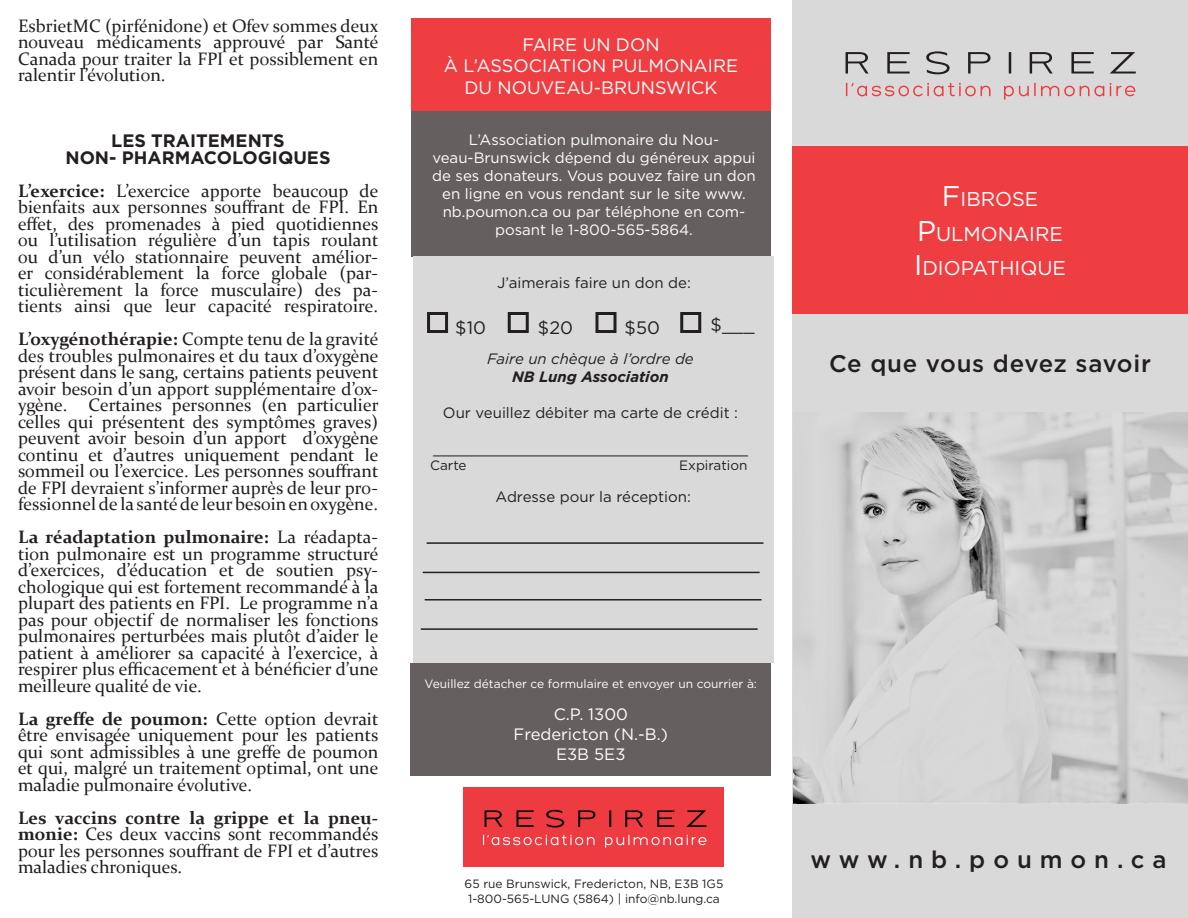
<style>
.page{position:relative;width:1188px;height:918px;background:#fff}
.page>*{position:absolute;margin:0;border:0;box-sizing:border-box;transform-origin:0 0}
.t1{font:500 24px "Gotham";letter-spacing:.03em;color:#231f20}
.t2{font:500 24px "Gotham";letter-spacing:.33em;color:#231f20}
.t3{font:19.95px "Gotham";color:#fff}
.t4{font:18px/16.5px "Constantia";color:#231f20;text-align:justify}
.t5{font:18px "Gotham";color:#fff}
.t6{font:700 18px "Gotham";color:#231f20}
.t7{font:18px "Gotham";color:#231f20}
.t8{font:16.5px "Gotham";color:#fff}
.t9{font:15px/18px "Gotham";color:#fff;text-align:center}
.t10{font:15px "Gotham";color:#231f20}
.t11{font:italic 15px "Gotham";color:#231f20}
.t12{font:italic 700 15px "Gotham";color:#231f20}
.t13{font:13.5px "Gotham";color:#231f20}
.t14{font:12px "Gotham";color:#231f20}
.t15{font:12px "Gotham";color:#fff}
.s1{font-weight:700}
.s2{font-size:28.5px}
</style>
<div class="page">
<div style="left:411px;top:663px;width:360px;height:112px;background:#655f60"></div>
<div style="left:793px;top:0;width:395px;height:918px;background:#d9d9d9"></div>
<div style="left:793px;top:146px;width:395px;height:168px;background:#ef3e42"></div>
<svg style="left:846px;top:83px;width:144px;height:14px"></svg>
<svg style="left:1004px;top:83px;width:100px;height:17px"></svg>
<svg style="left:1110px;top:83px;width:25px;height:14px"></svg>
<svg style="left:846px;top:51px;width:290px;height:23px"></svg>
<div style="left:411px;top:19px;width:360px;height:98px;background:#ef3e42"></div>
<div style="left:411px;top:111px;width:360px;height:146px;background:#655f60"></div>
<div style="left:413px;top:257px;width:361px;height:406px;background:#d9d9d9"></div>
<div style="left:596px;top:312px;width:20px;height:21px;border:3px solid #231f20"></div>
<div style="left:680px;top:312px;width:21px;height:21px;border:3px solid #231f20"></div>
<div style="left:508px;top:312px;width:21px;height:21px;border:3px solid #231f20"></div>
<div style="left:427px;top:312px;width:21px;height:21px;border:3px solid #231f20"></div>
<hr style="left:427px;top:542px;width:337px;height:2px;background:#231f20">
<hr style="left:423px;top:572px;width:337px;height:1px;background:#231f20">
<hr style="left:425px;top:599px;width:337px;height:2px;background:#231f20">
<hr style="left:421px;top:628px;width:337px;height:2px;background:#231f20">
<div style="left:464px;top:787px;width:260px;height:80px;background:#ee3a41"></div>
<svg style="left:483px;top:835px;width:112px;height:10px"></svg>
<svg style="left:605px;top:835px;width:102px;height:13px"></svg>
<svg style="left:485px;top:810px;width:222px;height:18px"></svg>
<img style="left:793px;top:412px;width:395px;height:392px">
<p class="t4" style="left:18px;top:16px;width:362px">EsbrietMC (pirfénidone) et Ofev sommes deux nouveau médicaments approuvé par Santé Canada pour traiter la FPI et possiblement en ralentir l’évolution.</p>
<p class="t6" style="left:111px;top:129px;width:175px">LES TRAITEMENTS</p>
<p class="t6" style="left:65px;top:145px;width:267px">NON- PHARMACOLOGIQUES</p>
<p class="t4" style="left:18px;top:181px;width:362px"><span class="s1">L’exercice:</span> L’exercice apporte beaucoup de bienfaits aux personnes souffrant de FPI. En effet, des promenades à pied quotidiennes ou l’utilisation régulière d’un tapis roulant ou d’un vélo stationnaire peuvent amélior&shy;er considérablement la force globale (par&shy;ticulièrement la force musculaire) des pa&shy;tients ainsi que leur capacité respiratoire.</p>
<p class="t4" style="left:18px;top:330px;width:362px"><span class="s1">L’oxygénothérapie:</span> Compte tenu de la gravité des troubles pulmonaires et du taux d’oxygène présent dans le sang, certains patients peuvent avoir besoin d’un apport supplémentaire d’ox&shy;ygène. Certaines personnes (en particulier celles qui présentent des symptômes graves) peuvent avoir besoin d’un apport d’oxygène continu et d’autres uniquement pendant le sommeil ou l’exercice. Les personnes souffrant de FPI devraient s’informer auprès de leur pro&shy;fessionnel de la santé de leur besoin en oxygène.</p>
<p class="t4" style="left:18px;top:528px;width:362px"><span class="s1">La réadaptation pulmonaire:</span> La réadapta&shy;tion pulmonaire est un programme structuré d’exercices, d’éducation et de soutien psy&shy;chologique qui est fortement recommandé à la plupart des patients en FPI. Le programme n’a pas pour objectif de normaliser les fonctions pulmonaires perturbées mais plutôt d’aider le patient à améliorer sa capacité à l’exercice, à respirer plus efficacement et à bénéficier d’une meilleure qualité de vie.</p>
<p class="t4" style="left:18px;top:709px;width:362px"><span class="s1">La greffe de poumon:</span> Cette option devrait être envisagée uniquement pour les patients qui sont admissibles à une greffe de poumon et qui, malgré un traitement optimal, ont une maladie pulmonaire évolutive.</p>
<p class="t4" style="left:18px;top:808px;width:362px"><span class="s1">Les vaccins contre la grippe et la pneu&shy;monie:</span> Ces deux vaccins sont recommandés pour les personnes souffrant de FPI et d’autres maladies chroniques.</p>
<p class="t5" style="left:522px;top:33px;width:139px">FAIRE UN DON</p>
<p class="t5" style="left:444px;top:54px;width:296px">À L’ASSOCIATION PULMONAIRE</p>
<p class="t5" style="left:464px;top:76px;width:255px">DU NOUVEAU-BRUNSWICK</p>
<p class="t9" style="left:432px;top:130px;width:325px">L’Association pulmonaire du Nou&shy;veau-Brunswick dépend du généreux appui de ses donateurs. Vous pouvez faire un don en ligne en vous rendant sur le site www. nb.poumon.ca ou par téléphone en com&shy;posant le 1-800-565-5864.</p>
<p class="t10" style="left:497px;top:273px;width:195px">J’aimerais faire un don de:</p>
<p class="t7" style="left:455px;top:316px;width:32px">$10</p>
<p class="t7" style="left:538px;top:316px;width:37px">$20</p>
<p class="t7" style="left:625px;top:316px;width:37px">$50</p>
<p class="t7" style="left:711px;top:313px;width:45px">$___</p>
<p class="t11" style="left:487px;top:350px;width:208px">Faire un chèque à l’ordre de</p>
<p class="t12" style="left:512px;top:367px;width:158px">NB Lung Association</p>
<p class="t10" style="left:443px;top:404px;width:297px">Our veuillez débiter ma carte de crédit :</p>
<p class="t10" style="left:433px;top:440px;width:317px">___________________________________</p>
<p class="t13" style="left:430px;top:457px;width:38px">Carte</p>
<p class="t13" style="left:679px;top:456px;width:70px">Expiration</p>
<p class="t10" style="left:496px;top:487px;width:197px">Adresse pour la réception:</p>
<p class="t15" style="left:425px;top:676px;width:334px">Veuillez détacher ce formulaire et envoyer un courrier à:</p>
<p class="t8" style="left:554px;top:704px;width:76px">C.P. 1300</p>
<p class="t8" style="left:514px;top:724px;width:156px">Fredericton (N.-B.)</p>
<p class="t8" style="left:556px;top:743px;width:71px">E3B 5E3</p>
<p class="t14" style="left:465px;top:876px;width:260px">65 rue Brunswick, Fredericton, NB, E3B 1G5</p>
<p class="t14" style="left:468px;top:891px;width:253px">1-800-565-LUNG (5864) | info@nb.lung.ca</p>
<p class="t3" style="left:942px;top:187px;width:98px"><span class="s2">F</span>IBROSE</p>
<p class="t3" style="left:917px;top:221px;width:147px"><span class="s2">P</span>ULMONAIRE</p>
<p class="t3" style="left:914px;top:255px;width:153px"><span class="s2">I</span> DIOPATHIQUE</p>
<p class="t1" style="left:829px;top:348px;width:323px">Ce que vous devez savoir</p>
<p class="t2" style="left:810px;top:844px;width:358px">www.nb.poumon.ca</p>
</div>
